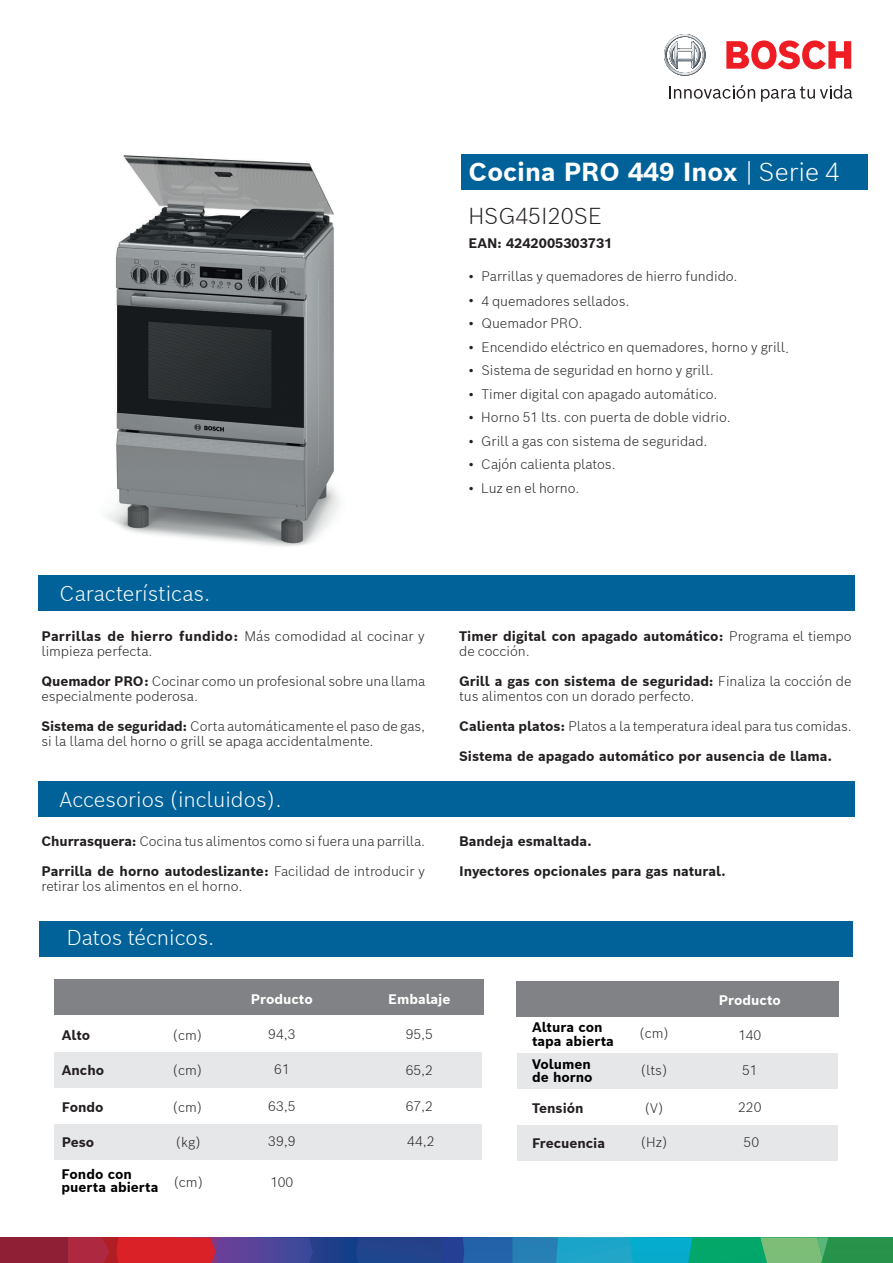
<style>
.page{position:relative;width:893px;height:1263px;background:#fff}
.page>*{position:absolute;margin:0;border:0;box-sizing:border-box;transform-origin:0 0}
.t1{font:700 25.5px "Bosch Sans";color:#fff}
.t2{font:300 22.5px "Bosch Sans";color:#231f20}
.t3{font:300 21px "Bosch Sans";color:#fff}
.t4{font:300 13.5px/15px "Bosch Sans";color:#231f20}
.t5{font:700 13.5px/15px "Bosch Sans";color:#231f20}
.t6{font:700 13.5px/13.5px "Bosch Sans";color:#000}
.t7{font:700 13.5px "Bosch Sans";color:#fff}
.s1{font-weight:300}
.s2{font-weight:400}
.s3{font-weight:700}
</style>
<div class="page">
<div style="left:461px;top:154px;width:407px;height:35px;background:#006299"></div>
<div style="left:38px;top:576px;width:817px;height:35px;background:#006299"></div>
<svg style="left:664px;top:34px;width:42px;height:42px"></svg>
<svg style="left:726px;top:40px;width:125px;height:29px"></svg>
<svg style="left:669px;top:85px;width:86px;height:14px"></svg>
<svg style="left:761px;top:85px;width:91px;height:17px"></svg>
<div style="left:0;top:1237px;width:67px;height:26px;background:#8f1f35"></div>
<svg style="left:67px;top:1237px;width:826px;height:26px;background:#476a80"></svg>
<div style="left:40px;top:922px;width:813px;height:35px;background:#006299"></div>
<div style="left:54px;top:979px;width:429px;height:36px;background:#808285"></div>
<div style="left:54px;top:1052px;width:427px;height:35px;background:#e6e7e9"></div>
<div style="left:54px;top:1124px;width:427px;height:36px;background:#e6e7e9"></div>
<div style="left:38px;top:782px;width:817px;height:35px;background:#006299"></div>
<div style="left:517px;top:981px;width:322px;height:35px;background:#808285"></div>
<div style="left:517px;top:1053px;width:321px;height:36px;background:#e6e7e9"></div>
<div style="left:517px;top:1125px;width:321px;height:36px;background:#e6e7e9"></div>
<img style="left:105px;top:155px;width:235px;height:392px">
<h1 class="t1" style="left:469px;top:154px;width:373px">Cocina PRO 449 Inox <span class="s1">| Serie 4</span></h1>
<h2 class="t2" style="left:468px;top:201px;width:135px">HSG45I20SE</h2>
<p class="t5" style="left:468px;top:235px;width:146px">EAN: 4242005303731</p>
<p class="t4" style="left:469px;top:269px;width:270px"><span class="s2">•</span> Parrillas y quemadores de hierro fundido.</p>
<p class="t4" style="left:469px;top:294px;width:163px"><span class="s2">•</span> 4 quemadores sellados.</p>
<p class="t4" style="left:469px;top:316px;width:115px"><span class="s2">•</span> Quemador PRO.</p>
<p class="t4" style="left:469px;top:339px;width:322px"><span class="s2">•</span> Encendido eléctrico en quemadores, horno y grill.</p>
<p class="t4" style="left:469px;top:363px;width:247px"><span class="s2">•</span> Sistema de seguridad en horno y grill.</p>
<p class="t4" style="left:469px;top:386px;width:250px"><span class="s2">•</span> Timer digital con apagado automático.</p>
<p class="t4" style="left:469px;top:410px;width:264px"><span class="s2">•</span> Horno 51 lts. con puerta de doble vidrio.</p>
<p class="t4" style="left:469px;top:433px;width:240px"><span class="s2">•</span> Grill a gas con sistema de seguridad.</p>
<p class="t4" style="left:469px;top:457px;width:149px"><span class="s2">•</span> Cajón calienta platos.</p>
<p class="t4" style="left:469px;top:480px;width:112px"><span class="s2">•</span> Luz en el horno.</p>
<h3 class="t3" style="left:60px;top:579px;width:152px">Características.</h3>
<p class="t4" style="left:41px;top:628px;width:385px"><span class="s3">Parrillas de hierro fundido:</span> Más comodidad al cocinar y limpieza perfecta.</p>
<p class="t4" style="left:41px;top:673px;width:385px"><span class="s3">Quemador PRO:</span> Cocinar como un profesional sobre una llama especialmente poderosa.</p>
<p class="t4" style="left:41px;top:718px;width:385px"><span class="s3">Sistema de seguridad:</span> Corta automáticamente el paso de gas, si la llama del horno o grill se apaga accidentalmente.</p>
<h3 class="t3" style="left:60px;top:785px;width:223px">Accesorios (incluidos).</h3>
<p class="t4" style="left:41px;top:833px;width:385px"><span class="s3">Churrasquera:</span> Cocina tus alimentos como si fuera una parrilla.</p>
<p class="t4" style="left:41px;top:863px;width:385px"><span class="s3">Parrilla de horno autodeslizante:</span> Facilidad de introducir y retirar los alimentos en el horno.</p>
<h3 class="t3" style="left:67px;top:923px;width:149px">Datos técnicos.</h3>
<p class="t5" style="left:459px;top:628px;width:394px">Timer digital con apagado automático: <span class="s1">Programa el tiempo de cocción.</span></p>
<p class="t4" style="left:459px;top:673px;width:394px"><span class="s3">Grill a gas con sistema de seguridad:</span> Finaliza la cocción de tus alimentos con un dorado perfecto.</p>
<p class="t4" style="left:459px;top:718px;width:394px"><span class="s3">Calienta platos:</span> Platos a la temperatura ideal para tus comidas.</p>
<p class="t5" style="left:459px;top:748px;width:374px">Sistema de apagado automático por ausencia de llama.</p>
<p class="t5" style="left:459px;top:833px;width:134px">Bandeja esmaltada.</p>
<p class="t5" style="left:459px;top:863px;width:268px">Inyectores opcionales para gas natural.</p>
<p class="t5" style="left:62px;top:1027px;width:30px">Alto</p>
<p class="t5" style="left:62px;top:1062px;width:44px">Ancho</p>
<p class="t5" style="left:62px;top:1099px;width:43px">Fondo</p>
<p class="t5" style="left:62px;top:1134px;width:34px">Peso</p>
<p class="t6" style="left:62px;top:1167px;width:98px">Fondo con puerta abierta</p>
<p class="t4" style="left:172px;top:1027px;width:31px">(cm)</p>
<p class="t4" style="left:173px;top:1062px;width:31px">(cm)</p>
<p class="t4" style="left:173px;top:1099px;width:31px">(cm)</p>
<p class="t4" style="left:175px;top:1134px;width:27px">(kg)</p>
<p class="t4" style="left:173px;top:1174px;width:31px">(cm)</p>
<p class="t7" style="left:251px;top:990px;width:63px">Producto</p>
<p class="t7" style="left:388px;top:990px;width:64px">Embalaje</p>
<p class="t4" style="left:268px;top:1026px;width:29px">94,3</p>
<p class="t4" style="left:406px;top:1026px;width:29px">95,5</p>
<p class="t4" style="left:274px;top:1061px;width:17px">61</p>
<p class="t4" style="left:406px;top:1062px;width:29px">65,2</p>
<p class="t4" style="left:268px;top:1098px;width:29px">63,5</p>
<p class="t4" style="left:406px;top:1098px;width:29px">67,2</p>
<p class="t4" style="left:268px;top:1133px;width:29px">39,9</p>
<p class="t4" style="left:270px;top:1174px;width:24px">100</p>
<p class="t4" style="left:407px;top:1133px;width:29px">44,2</p>
<p class="t7" style="left:719px;top:991px;width:63px">Producto</p>
<p class="t6" style="left:532px;top:1020px;width:83px">Altura con tapa abierta</p>
<p class="t4" style="left:639px;top:1026px;width:31px">(cm)</p>
<p class="t4" style="left:738px;top:1027px;width:24px">140</p>
<p class="t6" style="left:532px;top:1057px;width:62px">Volumen de horno</p>
<p class="t4" style="left:641px;top:1062px;width:29px">(lts)</p>
<p class="t4" style="left:742px;top:1062px;width:17px">51</p>
<p class="t5" style="left:532px;top:1100px;width:53px">Tensión</p>
<p class="t4" style="left:644px;top:1100px;width:21px">(V)</p>
<p class="t4" style="left:738px;top:1099px;width:25px">220</p>
<p class="t5" style="left:532px;top:1136px;width:75px">Frecuencia</p>
<p class="t4" style="left:641px;top:1134px;width:29px">(Hz)</p>
<p class="t4" style="left:744px;top:1134px;width:17px">50</p>
</div>
